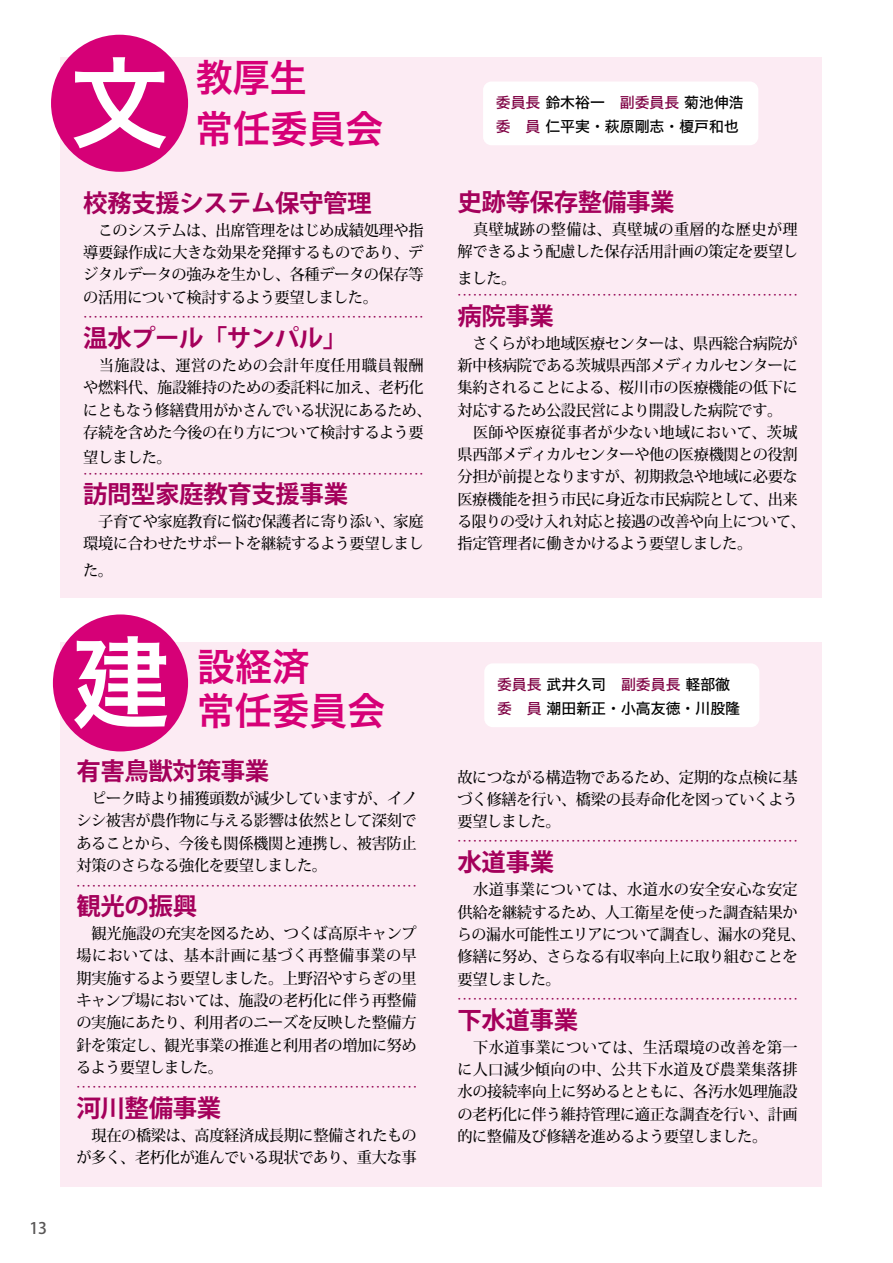
<style>
.page{position:relative;width:893px;height:1263px;background:#fff}
.page>*{position:absolute;margin:0;border:0;box-sizing:border-box;transform-origin:0 0}
.t1{font:100.05px "Hira Kaku Std N W6";color:#fff}
.t2{font:38.25px/51px "Hira Kaku Std N W6";color:#d60077}
.t3{font:700 24.45px "Koz Go Pr 6 N";letter-spacing:-.015em;color:#a4005b}
.t4{font:500 15.9px "Koz Go Pr 6 N";color:#595757}
.t5{font:500 15.45px/22.4px "Koz Min Pr 6 N";letter-spacing:-.025em;color:#000}
.t6{font:14.85px/23.4px "Hira Kaku Std N W5";color:#000}
.t7{font:500 8.55px "Koz Min Pr 6 N";color:#910050}
.s1{color:#7e0043}
</style>
<div class="page">
<div style="left:60px;top:642px;width:761px;height:544px;background:#fcebf3"></div>
<div style="left:53px;top:614px;width:135px;height:137px;background:#d60077;border-radius:50%"></div>
<div style="left:60px;top:57px;width:761px;height:540px;background:#fcebf3"></div>
<div style="left:51px;top:35px;width:137px;height:137px;background:#d60077;border-radius:50%"></div>
<div style="left:483px;top:81px;width:275px;height:64px;background:#fff;border-radius:9px"></div>
<div style="left:484px;top:663px;width:275px;height:64px;background:#fff;border-radius:9px"></div>
<p class="t4" style="left:29px;top:1220px;width:19px">13</p>
<h1 class="t1" style="left:70px;top:26px;width:100px">文</h1>
<h2 class="t2" style="left:195px;top:53px;width:189px">教厚生<br>常任委員会</h2>
<h3 class="t3" style="left:83px;top:189px;width:290px">校務支援システム保守管理</h3>
<p class="t5" style="left:83px;top:219px;width:342px;text-align:justify">　このシステムは、出席管理をはじめ成績処理や指導要録作成に大きな効果を発揮するものであり、デジタルデータの強みを生かし、各種データの保存等の活用について検討するよう要望しました。</p>
<p class="t7" style="left:86px;top:312px;width:341px">・・・・・・・・・・・・・・・・・・・・・・・・・・・・・・・・・</p>
<p class="t7" style="left:81px;top:312px;width:341px">・・・・・・・・・・・・・・・・・・・・・・・・・・・・・・・・・</p>
<h3 class="t3" style="left:83px;top:324px;width:266px">温水プール「サンパル「</h3>
<p class="t5" style="left:83px;top:354px;width:350px">　当施設は、運営のための会計年度任用職員報酬や燃料代、施設維持のための委託料に加え、老朽化にともなう修繕費用がかさんでいる状況にあるため、存続を含めた今後の在り方について検討するよう要</p>
<p class="t5" style="left:83px;top:446px;width:90px">望しました。</p>
<p class="t7" style="left:86px;top:469px;width:341px">・・・・・・・・・・・・・・・・・・・・・・・・・・・・・・・・・</p>
<p class="t7" style="left:81px;top:469px;width:341px">・・・・・・・・・・・・・・・・・・・・・・・・・・・・・・・・・</p>
<h3 class="t3" style="left:83px;top:480px;width:266px">訪問型家庭教育支援事業</h3>
<p class="t5" style="left:83px;top:511px;width:342px">　子育てや家庭教育に悩む保護者に寄り添い、家庭環境に合わせたサポートを継続するよう要望しまし</p>
<p class="t5" style="left:83px;top:560px;width:31px">た。</p>
<h1 class="t1" style="left:71px;top:606px;width:100px">建</h1>
<h2 class="t2" style="left:197px;top:642px;width:114px">設経済</h2>
<h2 class="t2" style="left:197px;top:686px;width:189px">常任委員会</h2>
<h3 class="t3" style="left:76px;top:757px;width:194px">有害鳥獣対策事業</h3>
<p class="t5" style="left:76px;top:787px;width:342px;text-align:justify">　ピーク時より捕獲頭数が減少していますが、イノシシ被害が農作物に与える影響は依然として深刻であることから、今後も関係機関と連携し、被害防止対策のさらなる強化を要望しました。</p>
<p class="t7" style="left:79px;top:880px;width:341px">・・・・・・・・・・・・・・・・・・・・・・・・・・・・・・・・・</p>
<p class="t7" style="left:74px;top:880px;width:341px">・・・・・・・・・・・・・・・・・・・・・・・・・・・・・・・・・</p>
<h3 class="t3" style="left:76px;top:892px;width:122px">観光の振興</h3>
<p class="t5" style="left:76px;top:922px;width:342px;text-align:justify">　観光施設の充実を図るため、つくば高原キャンプ場においては、基本計画に基づく再整備事業の早期実施するよう要望しました。上野沼やすらぎの里キャンプ場においては、施設の老朽化に伴う再整備の実施にあたり、利用者のニーズを反映した整備方針を策定し、観光事業の推進と利用者の増加に努めるよう要望しました。</p>
<p class="t7" style="left:74px;top:1082px;width:346px">・・・・・・・・・・・・・・・・・・・・・・・・・・・・・・・・・</p>
<p class="t7" style="left:80px;top:1082px;width:336px">・・・・・・・・・・・・・・・・・・・・・・・・・・・・・・・・</p>
<h3 class="t3" style="left:76px;top:1094px;width:146px">河川整備事業</h3>
<p class="t5" style="left:76px;top:1124px;width:342px">　現在の橋梁は、高度経済成長期に整備されたものが多く、老朽化が進んでいる現状であり、重大な事</p>
<p class="t6" style="left:496px;top:91px;width:250px"><span class="s1">委員長</span>鈴木裕一　<span class="s1">副委員長</span>菊池伸浩<span class="s1">委　員</span>仁平実・萩原剛志・榎戸和也</p>
<h3 class="t3" style="left:457px;top:188px;width:219px">史跡等保存整備事業</h3>
<p class="t5" style="left:457px;top:218px;width:342px">　真壁城跡の整備は、真壁城の重層的な歴史が理解できるよう配慮した保存活用計画の策定を要望し</p>
<p class="t5" style="left:457px;top:267px;width:61px">ました。</p>
<p class="t7" style="left:460px;top:290px;width:341px">・・・・・・・・・・・・・・・・・・・・・・・・・・・・・・・・・</p>
<p class="t7" style="left:455px;top:290px;width:341px">・・・・・・・・・・・・・・・・・・・・・・・・・・・・・・・・・</p>
<h3 class="t3" style="left:457px;top:302px;width:98px">病院事業</h3>
<p class="t5" style="left:457px;top:332px;width:350px">　さくらがわ地域医療センターは、県西総合病院が新中核病院である茨城県西部メディカルセンターに集約されることによる、桜川市の医療機能の低下に対応するため公設民営により開設した病院です。<br>　医師や医療従事者が少ない地域において、茨城県西部メディカルセンターや他の医療機関との役割分担が前提となりますが、初期救急や地域に必要な医療機能を担う市民に身近な市民病院として、出来る限りの受け入れ対応と接遇の改善や向上について、指定管理者に働きかけるよう要望しました。</p>
<p class="t6" style="left:497px;top:673px;width:245px"><span class="s1">委員長</span>武井久司　<span class="s1">副委員長</span>軽部徹<span class="s1">委　員</span>潮田新正・小高友徳・川股隆</p>
<p class="t5" style="left:457px;top:766px;width:342px;text-align:justify">故につながる構造物であるため、定期的な点検に基づく修繕を行い、橋梁の長寿命化を図っていくよう要望しました。</p>
<p class="t7" style="left:460px;top:836px;width:341px">・・・・・・・・・・・・・・・・・・・・・・・・・・・・・・・・・</p>
<p class="t7" style="left:455px;top:836px;width:341px">・・・・・・・・・・・・・・・・・・・・・・・・・・・・・・・・・</p>
<h3 class="t3" style="left:457px;top:849px;width:98px">水道事業</h3>
<p class="t5" style="left:457px;top:879px;width:350px">　水道事業については、水道水の安全安心な安定供給を継続するため、人工衛星を使った調査結果からの漏水可能性エリアについて調査し、漏水の発見、修繕に努め、さらなる有収率向上に取り組むことを要望しました。</p>
<p class="t7" style="left:460px;top:994px;width:341px">・・・・・・・・・・・・・・・・・・・・・・・・・・・・・・・・・</p>
<p class="t7" style="left:455px;top:994px;width:341px">・・・・・・・・・・・・・・・・・・・・・・・・・・・・・・・・・</p>
<h3 class="t3" style="left:457px;top:1006px;width:122px">下水道事業</h3>
<p class="t5" style="left:457px;top:1036px;width:342px;text-align:justify">　下水道事業については、生活環境の改善を第一に人口減少傾向の中、公共下水道及び農業集落排水の接続率向上に努めるとともに、各汚水処理施設の老朽化に伴う維持管理に適正な調査を行い、計画的に整備及び修繕を進めるよう要望しました。</p>
</div>
